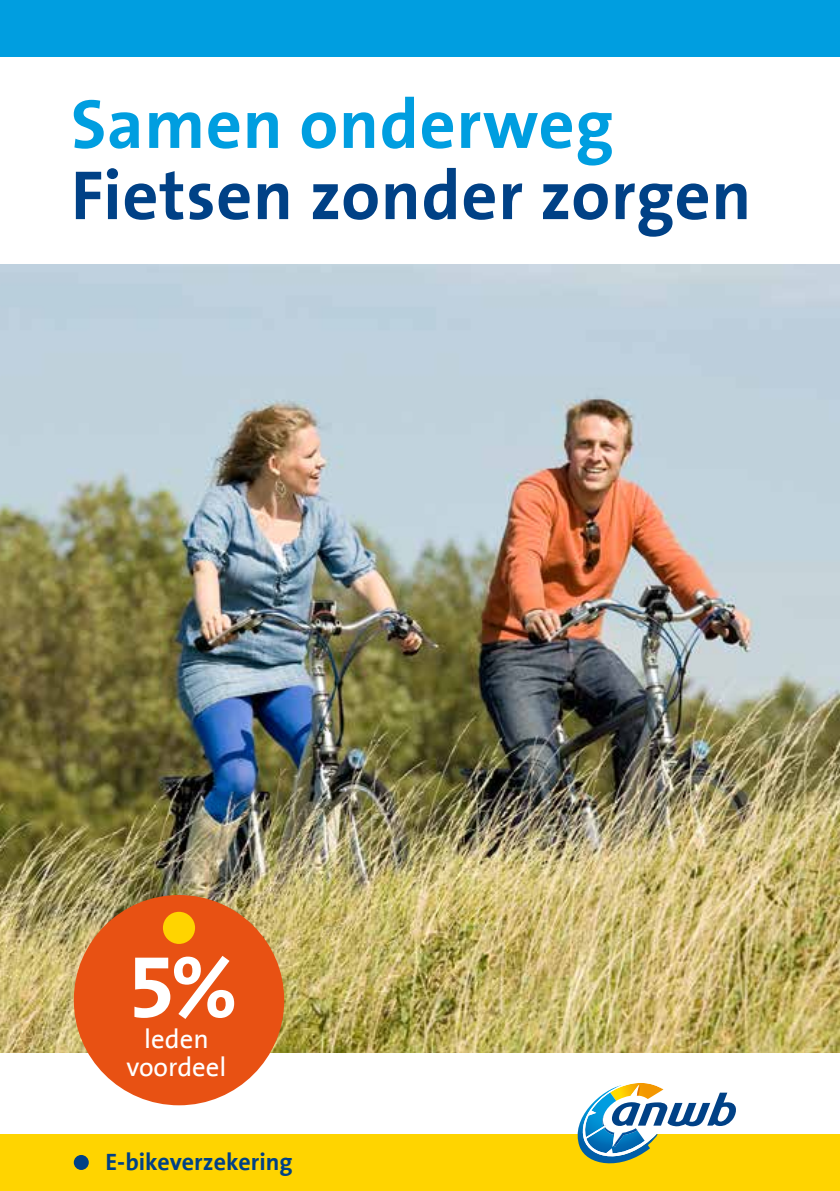
<style>
.page{position:relative;width:840px;height:1191px;background:#fff}
.page>*{position:absolute;margin:0;border:0;box-sizing:border-box;transform-origin:0 0}
.t1{font:700 88px "Anwb The Sans";color:#fff}
.t2{font:700 70.2px "Anwb The Sans";letter-spacing:.01em;color:#004186}
.t3{font:700 70.2px "Anwb The Sans";letter-spacing:.01em;color:#009ee0}
.t4{font:26.8px/27.6px "Anwb The Sans";color:#fff;text-align:center}
.t5{font:700 24px "Anwb The Sans";color:#004186}
</style>
<div class="page">
<img style="left:0;top:264px;width:839px;height:789px">
<div style="left:0;top:1134px;width:839px;height:57px;background:#ffd400"></div>
<div style="left:0;top:0;width:839px;height:57px;background:#009ee0"></div>
<svg style="left:577px;top:1083px;width:158px;height:81px"></svg>
<div style="left:74px;top:1155px;width:15px;height:15px;background:#004186;border-radius:50%"></div>
<div style="left:74px;top:895px;width:210px;height:210px;background:#e85113;border-radius:50%"></div>
<div style="left:163px;top:911px;width:32px;height:33px;background:#ffd400;border-radius:50%"></div>
<p class="t3" style="left:71px;top:85px;width:544px">Samen onderweg</p>
<p class="t2" style="left:71px;top:156px;width:681px">Fietsen zonder zorgen</p>
<p class="t1" style="left:127px;top:937px;width:111px">5%</p>
<p class="t4" style="left:126px;top:1026px;width:101px">leden voordeel</p>
<p class="t5" style="left:105px;top:1148px;width:188px">E-bikeverzekering</p>
</div>
